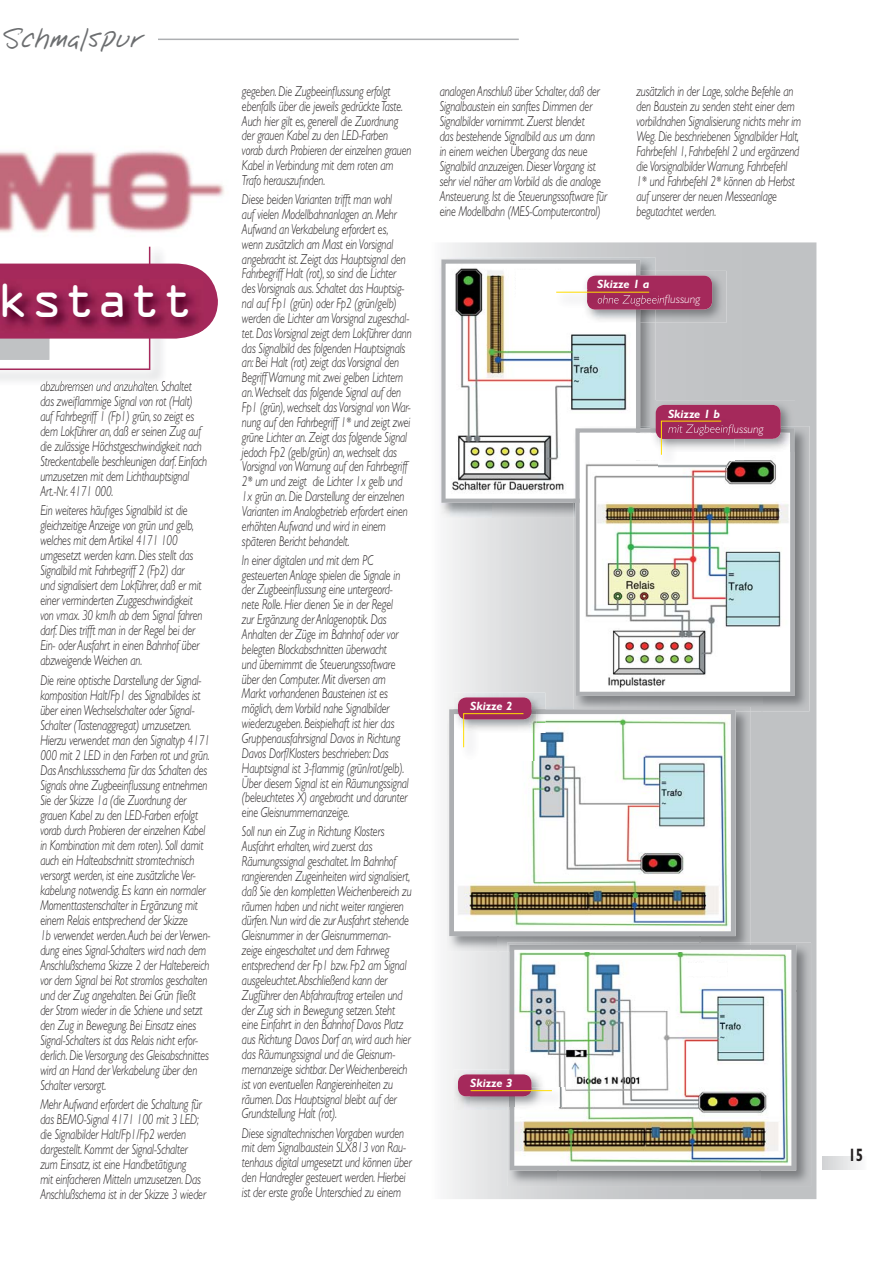
<style>
.page{position:relative;width:893px;height:1263px;background:#fff}
.page>*{position:absolute;margin:0;border:0;box-sizing:border-box;transform-origin:0 0}
.t1{font:45.3px "OCRA Alternate";color:#fff}
.t2{font:24px "Notepad";letter-spacing:.02em;color:#6c6e70}
.t3{font:700 18px "Gill Sans";color:#231f20;scale:.75 1}
.t4{font:italic 300 14.4px/14.9px "Gill Sans";letter-spacing:-.01em;color:#231f20;scale:.75 1}
.t5{font:italic 700 12px "Gill Sans";color:#fff}
</style>
<div class="page">
<svg style="left:823px;top:1156px;width:37px;height:13px"></svg>
<svg style="left:446px;top:242px;width:370px;height:957px;background:#cfd1d2"></svg>
<img style="left:0;top:150px;width:224px;height:83px">
<hr style="left:158px;top:39px;width:361px;height:1px;background:#adafb2">
<img style="left:119px;top:381px;width:47px;height:4px">
<img style="left:41px;top:381px;width:78px;height:4px">
<svg style="left:0;top:247px;width:218px;height:123px"></svg>
<img style="left:0;top:279px;width:204px;height:54px">
<img style="left:439px;top:257px;width:216px;height:52px">
<img style="left:439px;top:309px;width:54px;height:209px">
<img style="left:640px;top:323px;width:15px;height:103px">
<img style="left:493px;top:503px;width:80px;height:15px">
<svg style="left:441px;top:259px;width:199px;height:244px"></svg>
<img style="left:763px;top:426px;width:46px;height:285px">
<img style="left:573px;top:518px;width:47px;height:189px">
<img style="left:620px;top:696px;width:143px;height:15px">
<img style="left:573px;top:426px;width:67px;height:77px">
<img style="left:575px;top:428px;width:219px;height:268px">
<img style="left:507px;top:952px;width:50px;height:234px">
<img style="left:751px;top:943px;width:60px;height:48px">
<img style="left:760px;top:991px;width:51px;height:195px">
<img style="left:557px;top:1171px;width:203px;height:15px">
<img style="left:509px;top:945px;width:287px;height:226px">
<img style="left:447px;top:707px;width:126px;height:49px">
<img style="left:700px;top:711px;width:51px;height:232px">
<img style="left:447px;top:756px;width:50px;height:196px">
<img style="left:497px;top:936px;width:203px;height:16px">
<img style="left:573px;top:707px;width:178px;height:4px">
<img style="left:507px;top:943px;width:244px;height:9px">
<img style="left:509px;top:945px;width:242px;height:7px">
<img style="left:449px;top:709px;width:287px;height:227px">
<div style="left:516px;top:271px;width:112px;height:28px;background:#fff"></div>
<img style="left:582px;top:271px;width:144px;height:52px">
<img style="left:582px;top:271px;width:46px;height:18px">
<div style="left:587px;top:276px;width:125px;height:34px;background:#a5295b;border-radius:9px"></div>
<img style="left:556px;top:291px;width:26px;height:17px">
<svg style="left:582px;top:289px;width:5px;height:19px"></svg>
<img style="left:587px;top:289px;width:63px;height:19px">
<img style="left:598px;top:295px;width:64px;height:11px">
<hr style="left:556px;top:292px;width:93px;height:1px;background:#fd0">
<div style="left:632px;top:435px;width:112px;height:25px;background:#fff"></div>
<img style="left:651px;top:400px;width:144px;height:26px">
<img style="left:651px;top:428px;width:143px;height:24px">
<img style="left:651px;top:435px;width:93px;height:17px">
<div style="left:656px;top:405px;width:125px;height:34px;background:#a5295b;border-radius:9px"></div>
<img style="left:658px;top:439px;width:76px;height:29px">
<img style="left:658px;top:421px;width:3px;height:18px">
<img style="left:722px;top:424px;width:12px;height:11px">
<svg style="left:661px;top:420px;width:61px;height:36px"></svg>
<img style="left:453px;top:693px;width:92px;height:40px">
<img style="left:454px;top:714px;width:91px;height:19px">
<div style="left:458px;top:697px;width:73px;height:22px;background:#a5295b;border-radius:9px"></div>
<img style="left:461px;top:714px;width:76px;height:46px">
<svg style="left:531px;top:711px;width:6px;height:3px"></svg>
<img style="left:461px;top:713px;width:70px;height:6px">
<svg style="left:463px;top:713px;width:61px;height:35px"></svg>
<img style="left:453px;top:1070px;width:92px;height:40px">
<div style="left:458px;top:1074px;width:73px;height:22px;background:#a5295b;border-radius:9px"></div>
<img style="left:514px;top:1088px;width:51px;height:18px">
<img style="left:470px;top:1096px;width:37px;height:10px">
<svg style="left:507px;top:1096px;width:7px;height:10px"></svg>
<img style="left:470px;top:1088px;width:61px;height:8px">
<hr style="left:471px;top:1090px;width:81px;height:1px;background:#fd0">
<div style="left:629px;top:730px;width:42px;height:13px;background:#fff"></div>
<div style="left:685px;top:963px;width:42px;height:13px;background:#fff"></div>
<h2 class="t2" style="left:3px;top:29px;width:143px">Schmalspur</h2>
<h1 class="t1" style="left:-2px;top:284px;width:197px">kstatt</h1>
<p class="t4" style="left:40px;top:380px;width:224px">abzubremsen und anzuhalten. Schaltet das zweiflammige Signal von rot (Halt) auf Fahrbegriff 1 (Fp1) grün, so zeigt es dem Lokführer an, daß er seinen Zug auf die zulässige Höchstgeschwindigkeit nach Streckentabelle beschleunigen darf. Einfach umzusetzen mit dem Lichthauptsignal Art.-Nr. 4171 000.</p>
<p class="t4" style="left:40px;top:504px;width:218px">Ein weiteres häufiges Signalbild ist die gleichzeitige Anzeige von grün und gelb, welches mit dem Artikel 4171 100 umgesetzt werden kann. Dies stellt das Signalbild mit Fahrbegriff 2 (Fp2) dar und signalisiert dem Lokführer, daß er mit einer verminderten Zuggeschwindigkeit von vmax. 30 km/h ab dem Signal fahren darf. Dies trifft man in der Regel bei der Ein- oder Ausfahrt in einen Bahnhof über abzweigende Weichen an.</p>
<p class="t4" style="left:40px;top:674px;width:228px">Die reine optische Darstellung der Signal&shy;komposition Halt/Fp1 des Signalbildes ist über einen Wechselschalter oder Signal-Schalter (Tastenaggregat) umzusetzen.<br>Hierzu verwendet man den Signaltyp 4171<br>000 mit 2 LED in den Farben rot und grün.<br>Das Anschlussschema für das Schalten des Signals ohne Zugbeeinflussung entnehmen Sie der Skizze 1a (die Zuordnung der grauen Kabel zu den LED-Farben erfolgt vorab durch Probieren der einzelnen Kabel in Kombination mit dem roten). Soll damit auch ein Halteabschnitt stromtechnisch versorgt werden, ist eine zusätzliche Ver&shy;kabelung notwendig. Es kann ein normaler Momenttastenschalter in Ergänzung mit einem Relais entsprechend der Skizze<br>1b verwendet werden. Auch bei der Verwen&shy;dung eines Signal-Schalters wird nach dem Anschlußschema Skizze 2 der Haltebereich vor dem Signal bei Rot stromlos geschalten und der Zug angehalten. Bei Grün fließt der Strom wieder in die Schiene und setzt den Zug in Bewegung. Bei Einsatz eines Signal-Schalters ist das Relais nicht erfor&shy;derlich. Die Versorgung des Gleisabschnittes wird an Hand der Verkabelung über den Schalter versorgt.</p>
<p class="t4" style="left:40px;top:1098px;width:222px">Mehr Aufwand erfordert die Schaltung für das BEMO-Signal 4171 100 mit 3 LED; die Signalbilder Halt/Fp1/Fp2 werden dargestellt. Kommt der Signal-Schalter zum Einsatz, ist eine Handbetätigung<br>mit einfacheren Mitteln umzusetzen. Das Anschlußschema ist in der Skizze 3 wieder</p>
<p class="t4" style="left:242px;top:85px;width:227px">gegeben. Die Zugbeeinflussung erfolgt ebenfalls über die jeweils gedrückte Taste.<br>Auch hier gilt es, generell die Zuordnung der grauen Kabel zu den LED-Farben vorab durch Probieren der einzelnen grauen Kabel in Verbindung mit dem roten am Trafo herauszufinden.</p>
<p class="t4" style="left:242px;top:193px;width:228px">Diese beiden Varianten trifft man wohl<br>auf vielen Modellbahnanlagen an. Mehr Aufwand an Verkabelung erfordert es, wenn zusätzlich am Mast ein Vorsignal angebracht ist. Zeigt das Hauptsignal den Fahrbegriff Halt (rot), so sind die Lichter des Vorsignals aus. Schaltet das Hauptsig&shy;nal auf Fp1 (grün) oder Fp2 (grün/gelb) werden die Lichter am Vorsignal zugeschal&shy;tet. Das Vorsignal zeigt dem Lokführer dann das Signalbild des folgenden Hauptsignals an: Bei Halt (rot) zeigt das Vorsignal den Begriff Warnung mit zwei gelben Lichtern an. Wechselt das folgende Signal auf den Fp1 (grün), wechselt das Vorsignal von War&shy;nung auf den Fahrbegriff 1* und zeigt zwei grüne Lichter an. Zeigt das folgende Signal jedoch Fp2 (gelb/grün) an, wechselt das Vorsignal von Warnung auf den Fahrbegriff 2* um und zeigt die Lichter 1x gelb und 1x grün an. Die Darstellung der einzelnen Varianten im Analogbetrieb erfordert einen erhöhten Aufwand und wird in einem späteren Bericht behandelt.</p>
<p class="t4" style="left:242px;top:554px;width:224px">In einer digitalen und mit dem PC gesteuerten Anlage spielen die Signale in der Zugbeeinflussung eine untergeord&shy;nete Rolle. Hier dienen Sie in der Regel zur Ergänzung der Anlagenoptik. Das Anhalten der Züge im Bahnhof oder vor belegten Blockabschnitten überwacht<br>und übernimmt die Steuerungssoftware über den Computer. Mit diversen am Markt vorhandenen Bausteinen ist es möglich, dem Vorbild nahe Signalbilder wiederzugeben. Beispielhaft ist hier das Gruppenausfahrsignal Davos in Richtung Davos Dorf/Klosters beschrieben: Das Hauptsignal ist 3-flammig (grün/rot/gelb).<br>Über diesem Signal ist ein Räumungssignal (beleuchtetes X) angebracht und darunter eine Gleisnummernanzeige.</p>
<p class="t4" style="left:242px;top:826px;width:228px">Soll nun ein Zug in Richtung Klosters Ausfahrt erhalten, wird zuerst das Räumungssignal geschaltet. Im Bahnhof rangierenden Zugeinheiten wird signalisiert, daß Sie den kompletten Weichenbereich zu räumen haben und nicht weiter rangieren dürfen. Nun wird die zur Ausfahrt stehende Gleisnummer in der Gleisnummernan&shy;zeige eingeschaltet und dem Fahrweg entsprechend der Fp1 bzw. Fp2 am Signal ausgeleuchtet. Abschließend kann der Zugführer den Abfahrauftrag erteilen und der Zug sich in Bewegung setzen. Steht eine Einfahrt in den Bahnhof Davos Platz aus Richtung Davos Dorf an, wird auch hier das Räumungssignal und die Gleisnum&shy;mernanzeige sichtbar. Der Weichenbereich ist von eventuellen Rangiereinheiten zu räumen. Das Hauptsignal bleibt auf der Grundstellung Halt (rot).</p>
<p class="t4" style="left:242px;top:1127px;width:228px">Diese signaltechnischen Vorgaben wurden mit dem Signalbaustein SLX813 von Rau&shy;tenhaus digital umgesetzt und können über den Handregler gesteuert werden. Hierbei ist der erste große Unterschied zu einem</p>
<p class="t4" style="left:440px;top:85px;width:225px">analogen Anschluß über Schalter, daß der Signalbaustein ein sanftes Dimmen der Signalbilder vornimmt. Zuerst blendet<br>das bestehende Signalbild aus um dann<br>in einem weichen Übergang das neue Signalbild anzuzeigen. Dieser Vorgang ist sehr viel näher am Vorbild als die analoge Ansteuerung. Ist die Steuerungssoftware für eine Modellbahn (MES-Computercontrol)</p>
<p class="t4" style="left:636px;top:85px;width:221px">zusätzlich in der Lage, solche Befehle an den Baustein zu senden steht einer dem vorbildnahen Signalisierung nichts mehr im Weg. Die beschriebenen Signalbilder Halt, Fahrbefehl 1, Fahrbefehl 2 und ergänzend die Vorsignalbilder Warnung, Fahrbefehl 1* und Fahrbefehl 2* können ab Herbst auf unserer der neuen Messeanlage begutachtet werden.</p>
<p class="t5" style="left:597px;top:280px;width:54px">Skizze 1 a</p>
<p class="t5" style="left:668px;top:410px;width:53px">Skizze 1 b</p>
<p class="t5" style="left:470px;top:702px;width:44px">Skizze 2</p>
<p class="t5" style="left:470px;top:1079px;width:44px">Skizze 3</p>
<p class="t3" style="left:848px;top:1148px;width:21px">15</p>
</div>
